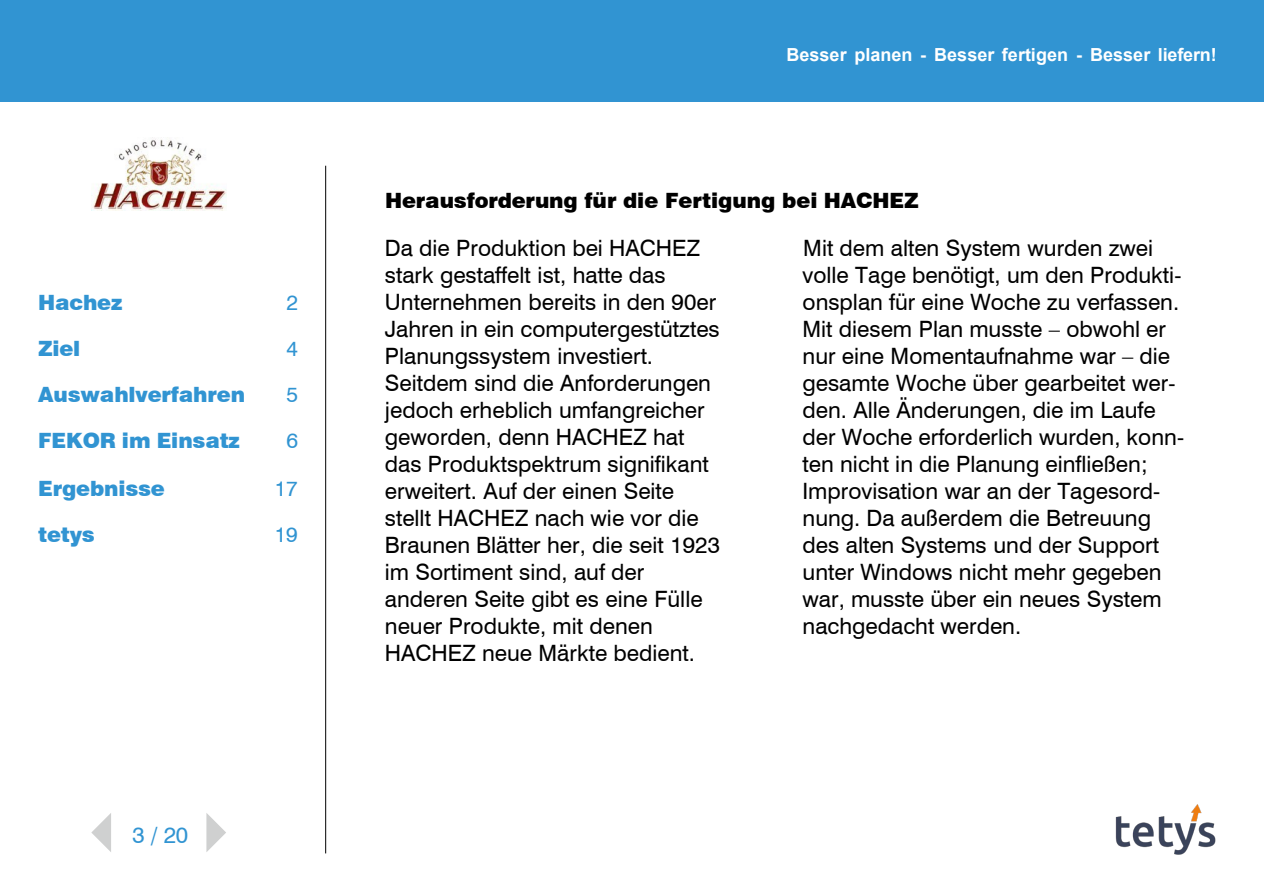
<style>
.page{position:relative;width:1264px;height:894px;background:#fff}
.page>*{position:absolute;margin:0;border:0;box-sizing:border-box;transform-origin:0 0}
.t1{font:22.5px/27px "Swiss 721 BT";color:#000}
.t2{font:22.5px "Swiss 721 BT";color:#3194d2}
.t3{font:900 21px "Swiss 721 BT";letter-spacing:-.01em;color:#3194d2}
.t4{font:900 21px "Swiss 721 BT";letter-spacing:-.005em;color:#000}
.t5{font:21px "Swiss 721 BT";color:#3194d2}
.t6{font:700 18px "Arial";color:#fff}
</style>
<div class="page">
<div style="left:0;top:0;width:1263px;height:101px;background:#3194d2"></div>
<img style="left:91px;top:137px;width:136px;height:73px">
<hr style="left:325px;top:166px;width:1px;height:687px;background:#000">
<svg style="left:206px;top:813px;width:20px;height:39px"></svg>
<svg style="left:91px;top:813px;width:20px;height:39px"></svg>
<img style="left:1115px;top:804px;width:101px;height:51px">
<p class="t3" style="left:38px;top:289px;width:86px">Hachez</p>
<p class="t5" style="left:286px;top:289px;width:13px">2</p>
<p class="t3" style="left:38px;top:335px;width:44px">Ziel</p>
<p class="t5" style="left:286px;top:335px;width:13px">4</p>
<p class="t3" style="left:38px;top:382px;width:208px">Auswahlverfahren</p>
<p class="t5" style="left:286px;top:382px;width:13px">5</p>
<p class="t3" style="left:38px;top:428px;width:203px">FEKOR im Einsatz</p>
<p class="t5" style="left:286px;top:428px;width:13px">6</p>
<p class="t3" style="left:38px;top:475px;width:128px">Ergebnisse</p>
<p class="t5" style="left:275px;top:475px;width:24px">17</p>
<p class="t3" style="left:38px;top:521px;width:58px">tetys</p>
<p class="t5" style="left:275px;top:521px;width:24px">19</p>
<p class="t2" style="left:132px;top:821px;width:57px">3/20</p>
<p class="t6" style="left:786px;top:42px;width:432px">Besser planen - Besser fertigen - Besser liefern!</p>
<p class="t4" style="left:385px;top:187px;width:535px">Herausforderung für die Fertigung bei HACHEZ</p>
<p class="t1" style="left:385px;top:234px;width:336px">Da die Produktion bei HACHEZ stark gestaffelt ist, hatte das<br>Unternehmen bereits in den 90er<br>Jahren in ein computergestütztes<br>Planungssystem investiert.<br>Seitdem sind die Anforderungen jedoch erheblich umfangreicher geworden, denn HACHEZ hat das Produktspektrum signifikant erweitert. Auf der einen Seite stellt HACHEZ nach wie vor die<br>Braunen Blätter her, die seit 1923 im Sortiment sind, auf der anderen Seite gibt es eine Fülle neuer Produkte, mit denen<br>HACHEZ neue Märkte bedient.</p>
<p class="t1" style="left:802px;top:234px;width:383px">Mit dem alten System wurden zwei volle Tage benötigt, um den Produkti&shy;onsplan für eine Woche zu verfassen.<br>Mit diesem Plan musste – obwohl er nur eine Momentaufnahme war – die gesamte Woche über gearbeitet wer&shy;den. Alle Änderungen, die im Laufe der Woche erforderlich wurden, konn&shy;ten nicht in die Planung einfließen; Improvisation war an der Tagesord&shy;nung. Da außerdem die Betreuung des alten Systems und der Support unter Windows nicht mehr gegeben war, musste über ein neues System nachgedacht werden.</p>
</div>
